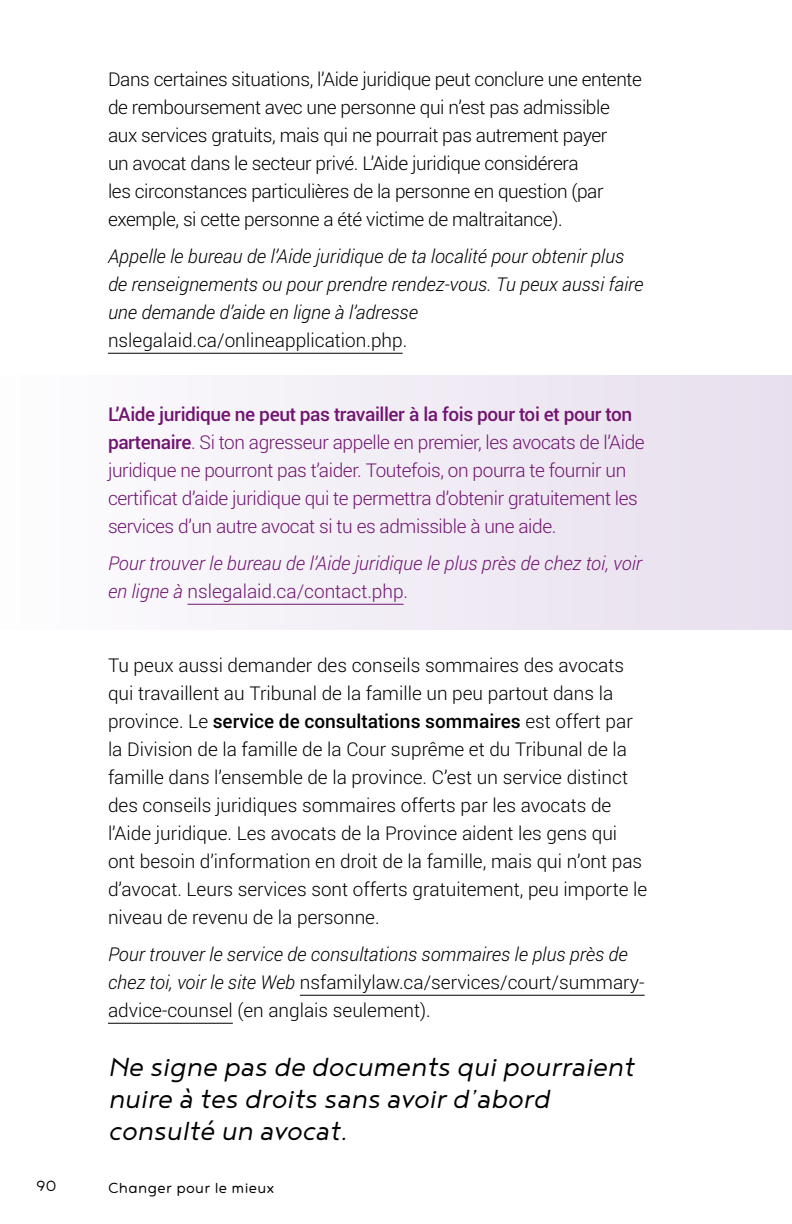
<style>
.page{position:relative;width:792px;height:1224px;background:#fff}
.page>*{position:absolute;margin:0;border:0;box-sizing:border-box;transform-origin:0 0}
.emphasis{font:italic 300 32px/32px "Noyh";color:#000}
.t1{font:300 19px/28px "Roboto";color:#000}
.t2{font:italic 300 19px/28px "Roboto";color:#000}
.t3{font:300 19px/28px "Roboto";letter-spacing:-.02em;color:#000}
.t4{font:300 19px/28px "Roboto";letter-spacing:-.02em;color:#711471}
.t5{font:italic 300 19px/28px "Roboto";color:#711471}
.t6{font:18px "Noyh R Light";letter-spacing:.02em;color:#000}
.s1{font-style:normal}
.s2{font-weight:500}
</style>
<div class="page">
<div style="left:0;top:376px;width:792px;height:254px;background:linear-gradient(to right,#fdfdfe,#e7deed)"></div>
<hr style="left:108px;top:353px;width:295px;height:1px;background:#000">
<hr style="left:188px;top:604px;width:216px;height:1px;background:#711471">
<hr style="left:300px;top:995px;width:345px;height:1px;background:#000">
<hr style="left:108px;top:1023px;width:125px;height:1px;background:#000">
<p class="t3" style="left:108px;top:65px;width:536px">Dans certaines situations, l’Aide juridique peut conclure une entente de remboursement avec une personne qui n’est pas admissible aux services gratuits, mais qui ne pourrait pas autrement payer<br>un avocat dans le secteur privé. L’Aide juridique considérera<br>les circonstances particulières de la personne en question (par exemple, si cette personne a été victime de maltraitance).</p>
<p class="t2" style="left:108px;top:242px;width:537px">Appelle le bureau de l’Aide juridique de ta localité pour obtenir plus de renseignements ou pour prendre rendez-vous. Tu peux aussi faire une demande d’aide en ligne à l’adresse <span class="s1">nslegalaid.ca/onlineapplication.php.</span></p>
<p class="t4" style="left:108px;top:400px;width:538px"><span class="s2">L’Aide juridique ne peut pas travailler à la fois pour toi et pour ton partenaire</span>. Si ton agresseur appelle en premier, les avocats de l’Aide juridique ne pourront pas t’aider. Toutefois, on pourra te fournir un certificat d’aide juridique qui te permettra d’obtenir gratuitement les services d’un autre avocat si tu es admissible à une aide.</p>
<p class="t5" style="left:108px;top:549px;width:536px">Pour trouver le bureau de l’Aide juridique le plus près de chez toi, voir en ligne à <span class="s1">nslegalaid.ca/contact.php.</span></p>
<p class="t1" style="left:108px;top:651px;width:541px">Tu peux aussi demander des conseils sommaires des avocats qui travaillent au Tribunal de la famille un peu partout dans la province. Le <span class="s2">service de consultations sommaires</span> est offert par la Division de la famille de la Cour suprême et du Tribunal de la famille dans l’ensemble de la province. C’est un service distinct des conseils juridiques sommaires offerts par les avocats de l’Aide juridique. Les avocats de la Province aident les gens qui ont besoin d’information en droit de la famille, mais qui n’ont pas d’avocat. Leurs services sont offerts gratuitement, peu importe le niveau de revenu de la personne.</p>
<p class="t2" style="left:108px;top:940px;width:538px">Pour trouver le service de consultations sommaires le plus près de chez toi, voir le site Web <span class="s1">nsfamilylaw.ca/services/court/summary&shy;advice-counsel (en anglais seulement).</span></p>
<p class="emphasis" style="left:108px;top:1050px;width:528px">Ne signe pas de documents qui pourraient nuire à tes droits sans avoir d’abord consulté un avocat.</p>
<p class="t6" style="left:36px;top:1176px;width:22px">90</p>
<p class="t6" style="left:108px;top:1178px;width:168px">Changer pour le mieux</p>
</div>
